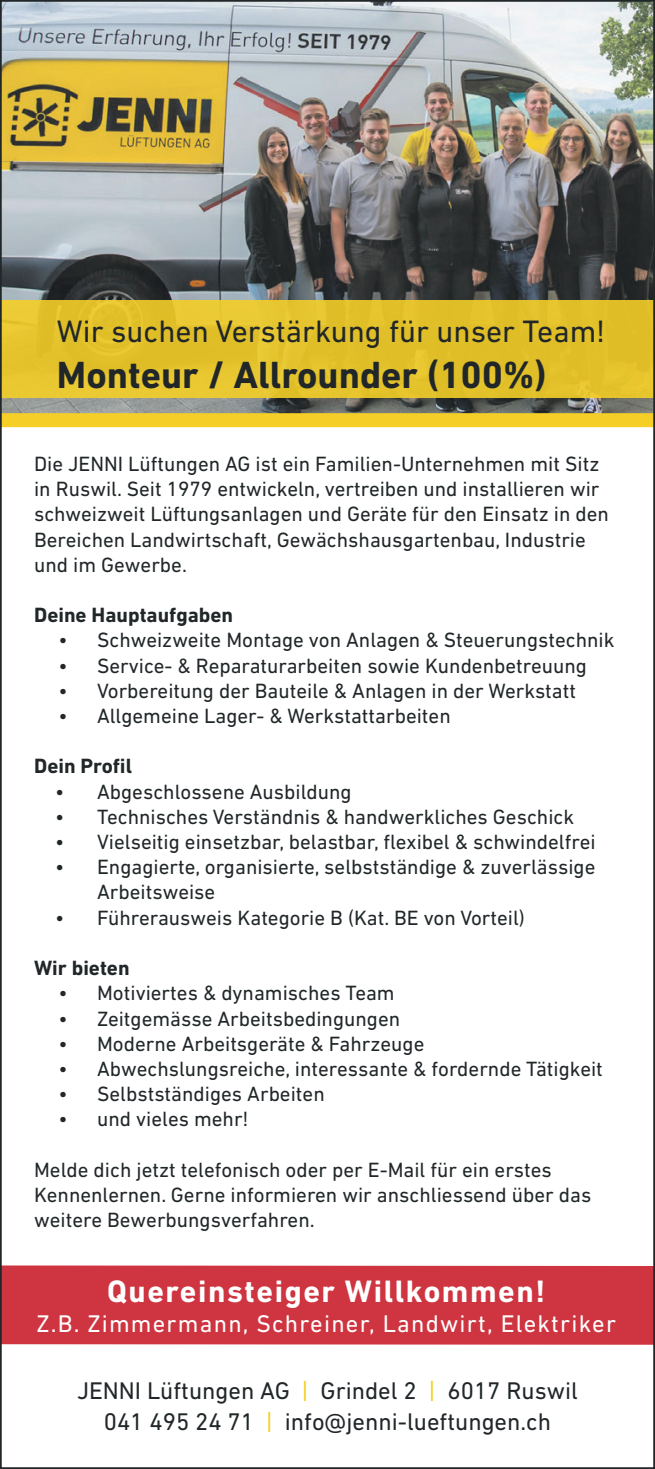
<style>
.page{position:relative;width:655px;height:1469px;background:#fff}
.page>*{position:absolute;margin:0;border:0;box-sizing:border-box;transform-origin:0 0}
.t1{font:700 38.5px "DIN Next LT Pro";color:#212729}
.t2{font:31.5px "DIN Next LT Pro";color:#212729}
.t3{font:700 31.5px "DIN Next LT Pro";letter-spacing:.05em;color:#fff}
.t4{font:24.5px/31.5px "DIN Next LT Pro";color:#212729;text-align:center}
.t5{font:24.5px "DIN Next LT Pro";letter-spacing:.05em;color:#fff}
.t6{font:21px/25.2px "DIN Next LT Pro";color:#212729}
.t7{font:700 21px "DIN Next LT Pro";color:#212729}
.s1{color:#f5cf27}
</style>
<div class="page">
<img style="left:3px;top:3px;width:649px;height:410px">
<div style="left:0;top:300px;width:655px;height:98px;background:#e1c029"></div>
<div style="left:0;top:413px;width:655px;height:14px;background:#f5cf27"></div>
<div style="left:3px;top:1265px;width:649px;height:80px;background:#cf3540"></div>
<h2 class="t2" style="left:57px;top:313px;width:550px">Wir suchen Verstärkung für unser Team!</h2>
<h1 class="t1" style="left:57px;top:352px;width:491px">Monteur / Allrounder (100%)</h1>
<p class="t6" style="left:34px;top:451px;width:576px">Die JENNI Lüftungen AG ist ein Familien-Unternehmen mit Sitz in Ruswil. Seit 1979 entwickeln, vertreiben und installieren wir schweizweit Lüftungsanlagen und Geräte für den Einsatz in den Bereichen Landwirtschaft, Gewächshausgartenbau, Industrie und im Gewerbe.</p>
<p class="t7" style="left:34px;top:602px;width:200px">Deine Hauptaufgaben</p>
<p class="t6" style="left:59px;top:627px;width:557px">• Schweizweite Montage von Anlagen &amp; Steuerungstechnik</p>
<p class="t6" style="left:59px;top:652px;width:530px">• Service- &amp; Reparaturarbeiten sowie Kundenbetreuung</p>
<p class="t6" style="left:59px;top:677px;width:519px">• Vorbereitung der Bauteile &amp; Anlagen in der Werkstatt</p>
<p class="t6" style="left:59px;top:703px;width:394px">• Allgemeine Lager- &amp; Werkstattarbeiten</p>
<p class="t7" style="left:34px;top:754px;width:99px">Dein Profil</p>
<p class="t6" style="left:55px;top:778px;width:298px">• Abgeschlossene Ausbildung</p>
<p class="t6" style="left:55px;top:803px;width:520px">• Technisches Verständnis &amp; handwerkliches Geschick</p>
<p class="t6" style="left:55px;top:829px;width:542px">• Vielseitig einsetzbar, belastbar, flexibel &amp; schwindelfrei</p>
<p class="t6" style="left:97px;top:854px;width:500px;text-indent:-42px">• Engagierte, organisierte, selbstständige &amp; zuverlässige<br>Arbeitsweise</p>
<p class="t6" style="left:55px;top:904px;width:471px">• Führerausweis Kategorie B (Kat. BE von Vorteil)</p>
<p class="t7" style="left:34px;top:955px;width:97px">Wir bieten</p>
<p class="t6" style="left:59px;top:980px;width:338px">• Motiviertes &amp; dynamisches Team</p>
<p class="t6" style="left:59px;top:1005px;width:343px">• Zeitgemässe Arbeitsbedingungen</p>
<p class="t6" style="left:59px;top:1030px;width:367px">• Moderne Arbeitsgeräte &amp; Fahrzeuge</p>
<p class="t6" style="left:59px;top:1055px;width:546px">• Abwechslungsreiche, interessante &amp; fordernde Tätigkeit</p>
<p class="t6" style="left:59px;top:1081px;width:268px">• Selbstständiges Arbeiten</p>
<p class="t6" style="left:59px;top:1106px;width:192px">• und vieles mehr!</p>
<p class="t6" style="left:34px;top:1156px;width:559px">Melde dich jetzt telefonisch oder per E-Mail für ein erstes<br>Kennenlernen. Gerne informieren wir anschliessend über das weitere Bewerbungsverfahren.</p>
<h2 class="t3" style="left:107px;top:1273px;width:440px">Quereinsteiger Willkommen!</h2>
<p class="t5" style="left:36px;top:1309px;width:581px">Z.B. Zimmermann, Schreiner, Landwirt, Elektriker</p>
<p class="t4" style="left:77px;top:1374px;width:502px">JENNI Lüftungen AG <span class="s1">|</span> Grindel 2 <span class="s1">|</span> 6017 Ruswil<br>041 495 24 71 <span class="s1">|</span> info@jenni-lueftungen.ch</p>
</div>
